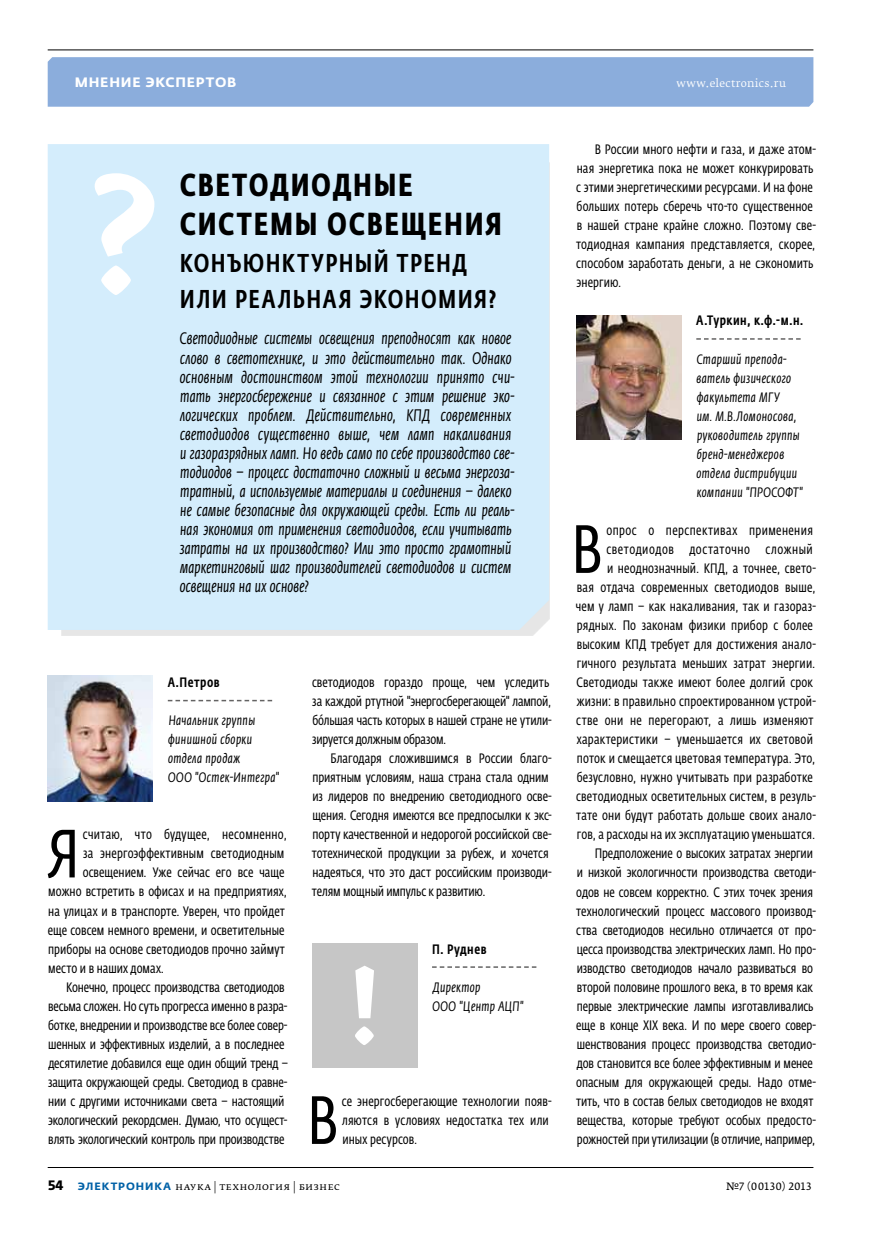
<style>
.page{position:relative;width:881px;height:1234px;background:#fff}
.page>*{position:absolute;margin:0;border:0;box-sizing:border-box;transform-origin:0 0}
.t1{font:700 156px "Fedra Serif A Pro";color:#fff}
.t2{font:67.35px "Fedra Sans Cond Pro";color:#000}
.t3{font:700 31.5px/39px "Fedra Sans Cond Pro";letter-spacing:.05em;color:#000}
.t4{font:500 25.5px/36px "Fedra Sans Cond Pro";letter-spacing:.055em;color:#000}
.t5{font:italic 16.5px/19px "Fedra Sans Cond Pro";letter-spacing:.01em;color:#000;scale:.96 1}
.t6{font:13.5px/19px "Fedra Sans Cond Pro";color:#000}
.t7{font:italic 13.5px/19px "Fedra Sans Cond Pro";letter-spacing:.03em;color:#000}
.t8{font:500 13.5px "Fedra Sans Cond Pro";letter-spacing:.04em;color:#000}
.t9{font:13.5px "Fedra Sans Cond Pro";letter-spacing:.02em;color:#000}
.t10{font:700 13.5px "Fedra Sans Alt Pro";color:#fff}
.t11{font:10.5px "Fedra Serif B Pro";letter-spacing:.025em;color:#000}
.t12{font:10.5px "Fedra Serif B Pro";letter-spacing:.03em;color:#fff}
.t13{font:10.5px "Fedra Serif A Pro";letter-spacing:.03em;color:#000}
.s1{font-family:"Fedra Sans Pro";font-weight:700;font-size:13.5px}
.s2{font-family:"Fedra Sans Alt Pro";font-weight:700;color:#0061a7}
</style>
<div class="page">
<div style="left:48px;top:57px;width:765px;height:50px;background:#8baddc"></div>
<hr style="left:48px;top:49px;width:765px;height:1px;background:#000">
<hr style="left:48px;top:1166px;width:765px;height:1px;background:#000">
<svg style="left:168px;top:699px;width:104px;height:2px"></svg>
<svg style="left:432px;top:966px;width:104px;height:1px"></svg>
<svg style="left:696px;top:338px;width:104px;height:1px"></svg>
<img style="left:48px;top:675px;width:105px;height:126px">
<div style="left:312px;top:943px;width:105px;height:124px;background:#c6c6c6"></div>
<svg style="left:355px;top:965px;width:19px;height:79px"></svg>
<img style="left:576px;top:315px;width:105px;height:124px">
<div style="left:48px;top:144px;width:501px;height:486px;background:#d4edfc"></div>
<p class="t10" style="left:75px;top:74px;width:26px">Мнение</p>
<p class="t10" style="left:145px;top:74px;width:52px">эксперто</p>
<p class="t10" style="left:227px;top:74px;width:11px">в</p>
<p class="t12" style="left:676px;top:77px;width:111px">www.electronics.ru</p>
<h1 class="t1" style="left:85px;top:133px;width:74px">?</h1>
<h3 class="t3" style="left:180px;top:165px;width:323px">Светодиодные системы освещения</h3>
<h3 class="t4" style="left:180px;top:245px;width:318px">Конъюнктурный тренд или реальная экономия?</h3>
<p class="t5" style="left:180px;top:329px;width:350px">Светодиодные системы освещения преподносят как новое слово в светотехнике, и это действительно так. Однако основным достоинством этой технологии принято счи&shy;тать энергосбережение и связанное с этим решение эко&shy;логических проблем. Действительно, КПД современных светодиодов существенно выше, чем ламп накаливания и газоразрядных ламп. Но ведь само по себе производство све&shy;тодиодов – процесс достаточно сложный и весьма энергоза&shy;тратный, а используемые материалы и соединения – далеко не самые безопасные для окружающей среды. Есть ли реаль&shy;ная экономия от применения светодиодов, если учитывать затраты на их производство? Или это просто грамотный маркетинговый шаг производителей светодиодов и систем освещения на их основе?</p>
<p class="t8" style="left:168px;top:674px;width:53px">А.Петров</p>
<p class="t7" style="left:168px;top:711px;width:113px">Начальник группы финишной сборки отдела продаж<br>ООО "Остек-Интегра"</p>
<h2 class="t2" style="left:47px;top:813px;width:34px">Я</h2>
<p class="t9" style="left:83px;top:826px;width:205px">считаю, что будущее, несомненно,</p>
<p class="t6" style="left:83px;top:844px;width:203px">за энергоэффективным светодиодным</p>
<p class="t6" style="left:83px;top:863px;width:203px">освещением. Уже сейчас его все чаще</p>
<p class="t6" style="left:48px;top:882px;width:240px">можно встретить в офисах и на предприятиях,</p>
<p class="t6" style="left:48px;top:901px;width:238px">на улицах и в транспорте. Уверен, что пройдет</p>
<p class="t6" style="left:48px;top:920px;width:238px">еще совсем немного времени, и осветительные</p>
<p class="t6" style="left:48px;top:939px;width:238px">приборы на основе светодиодов прочно займут</p>
<p class="t6" style="left:48px;top:958px;width:117px">место и в наших домах.</p>
<p class="t6" style="left:66px;top:977px;width:220px">Конечно, процесс производства светодиодов</p>
<p class="t6" style="left:48px;top:996px;width:240px">весьма сложен. Но суть прогресса именно в разра-</p>
<p class="t6" style="left:48px;top:1015px;width:241px">ботке, внедрении и производстве все более совер-</p>
<p class="t6" style="left:48px;top:1034px;width:237px">шенных и эффективных изделий, а в последнее</p>
<p class="t6" style="left:48px;top:1053px;width:241px">десятилетие добавился еще один общий тренд –</p>
<p class="t6" style="left:48px;top:1072px;width:241px">защита окружающей среды. Светодиод в сравне-</p>
<p class="t6" style="left:48px;top:1091px;width:237px">нии с другими источниками света – настоящий</p>
<p class="t6" style="left:48px;top:1110px;width:241px">экологический рекордсмен. Думаю, что осущест-</p>
<p class="t6" style="left:48px;top:1129px;width:237px">влять экологический контроль при производстве</p>
<p class="t6" style="left:312px;top:673px;width:241px">светодиодов гораздо проще, чем уследить за каждой ртутной "энергосберегающей" лампой, бóльшая часть которых в нашей стране не утили&shy;зируется должным образом.</p>
<p class="t6" style="left:312px;top:749px;width:241px;text-indent:19px">Благодаря сложившимся в России благо&shy;приятным условиям, наша страна стала одним из лидеров по внедрению светодиодного осве&shy;щения. Сегодня имеются все предпосылки к экс&shy;порту качественной и недорогой российской све&shy;тотехнической продукции за рубеж, и хочется надеяться, что это даст российским производи&shy;телям мощный импульс к развитию.</p>
<p class="t8" style="left:432px;top:940px;width:56px">П. Руднев</p>
<p class="t7" style="left:432px;top:977px;width:92px">Директор<br>ООО "Центр АЦП"</p>
<h2 class="t2" style="left:307px;top:1079px;width:33px">В</h2>
<p class="t6" style="left:342px;top:1091px;width:211px">се энергосберегающие технологии появ&shy;ляются в условиях недостатка тех или иных ресурсов.</p>
<p class="t6" style="left:576px;top:140px;width:241px;text-indent:19px">В России много нефти и газа, и даже атом&shy;ная энергетика пока не может конкурировать с этими энергетическими ресурсами. И на фоне больших потерь сберечь что-то существенное в нашей стране крайне сложно. Поэтому све&shy;тодиодная кампания представляется, скорее, способом заработать деньги, а не сэкономить энергию.</p>
<p class="t8" style="left:696px;top:312px;width:109px">А.Туркин, к.ф.-м.н.</p>
<p class="t7" style="left:696px;top:349px;width:108px">Старший препода&shy;ватель физического факультета МГУ<br>им. М.В.Ломоносова, руководитель группы бренд-менеджеров отдела дистрибуции компании "ПРОСОФТ"</p>
<h2 class="t2" style="left:571px;top:509px;width:33px">В</h2>
<p class="t6" style="left:575px;top:520px;width:241px;text-align:right">опрос о перспективах применения светодиодов достаточно сложный<br>и неоднозначный. КПД, а точнее, свето-<br>вая отдача современных светодиодов выше, чем у ламп – как накаливания, так и газораз&shy;рядных. По законам физики прибор с более высоким КПД требует для достижения анало&shy;гичного результата меньших затрат энергии.<br>Светодиоды также имеют более долгий срок жизни: в правильно спроектированном устрой&shy;стве они не перегорают, а лишь изменяют характеристики – уменьшается их световой поток и смещается цветовая температура. Это, безусловно, нужно учитывать при разработке светодиодных осветительных систем, в резуль&shy;тате они будут работать дольше своих анало&shy;гов, а расходы на их эксплуатацию уменьшатся.<br>Предположение о высоких затратах энергии<br>и низкой экологичности производства светоди&shy;одов не совсем корректно. С этих точек зрения технологический процесс массового производ&shy;ства светодиодов несильно отличается от про&shy;цесса производства электрических ламп. Но про&shy;изводство светодиодов начало развиваться во второй половине прошлого века, в то время как первые электрические лампы изготавливались еще в конце XIX века. И по мере своего совер&shy;шенствования процесс производства светодио&shy;дов становится все более эффективным и менее опасным для окружающей среды. Надо отме&shy;тить, что в состав белых светодиодов не входят вещества, которые требуют особых предосто&shy;рожностей при утилизации (в отличие, например,</p>
<p class="t11" style="left:48px;top:1179px;width:293px"><span class="s1">54</span> <span class="s2">ЭЛЕКТРОНИКА</span> наука | технология | бизнес</p>
<p class="t13" style="left:725px;top:1179px;width:87px">№7 (00130) 2013</p>
</div>
